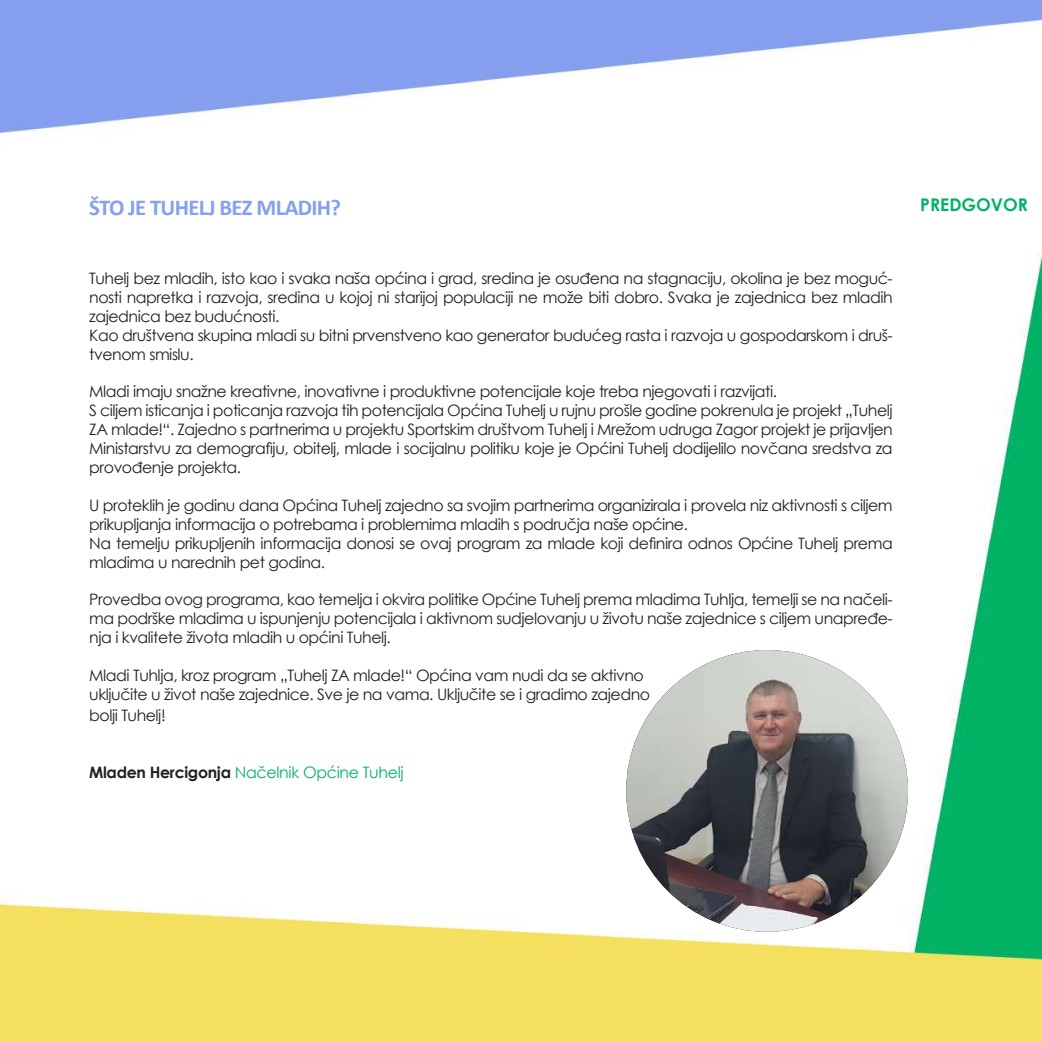
<style>
.page{position:relative;width:1042px;height:1042px;background:#fff}
.page>*{position:absolute;margin:0;border:0;box-sizing:border-box;transform-origin:0 0}
.t1{font:700 22.75px "Calibri";letter-spacing:-.03em;color:#84a0ef}
.t2{font:700 17.5px "Century Gothic";color:#00b265}
.t3{font:15.75px/18.9px "Century Gothic";letter-spacing:-.03em;color:#231f20}
.t4{font:15.75px "Century Gothic";letter-spacing:-.02em;color:#00b265}
.s1{font-weight:700;color:#231f20}
</style>
<div class="page">
<img style="left:0;top:0;width:1042px;height:1042px">
<img style="left:626px;top:650px;width:282px;height:282px;border-radius:141px">
<h1 class="t1" style="left:89px;top:193px;width:253px">ŠTO JE TUHELJ BEZ MLADIH?</h1>
<p class="t3" style="left:89px;top:269px;width:805px">Tuhelj bez mladih, isto kao i svaka naša općina i grad, sredina je osuđena na stagnaciju, okolina je bez moguć&shy;nosti napretka i razvoja, sredina u kojoj ni starijoj populaciji ne može biti dobro. Svaka je zajednica bez mladih zajednica bez budućnosti.<br>Kao društvena skupina mladi su bitni prvenstveno kao generator budućeg rasta i razvoja u gospodarskom i druš&shy;tvenom smislu.</p>
<p class="t3" style="left:89px;top:382px;width:805px">Mladi imaju snažne kreativne, inovativne i produktivne potencijale koje treba njegovati i razvijati.<br>S ciljem isticanja i poticanja razvoja tih potencijala Općina Tuhelj u rujnu prošle godine pokrenula je projekt „Tuhelj ZA mlade!“. Zajedno s partnerima u projektu Sportskim društvom Tuhelj i Mrežom udruga Zagor projekt je prijavljen Ministarstvu za demografiju, obitelj, mlade i socijalnu politiku koje je Općini Tuhelj dodijelilo novčana sredstva za provođenje projekta.</p>
<p class="t3" style="left:89px;top:495px;width:805px">U proteklih je godinu dana Općina Tuhelj zajedno sa svojim partnerima organizirala i provela niz aktivnosti s ciljem prikupljanja informacija o potrebama i problemima mladih s područja naše općine.<br>Na temelju prikupljenih informacija donosi se ovaj program za mlade koji definira odnos Općine Tuhelj prema mladima u narednih pet godina.</p>
<p class="t3" style="left:89px;top:590px;width:805px;text-align:justify">Provedba ovog programa, kao temelja i okvira politike Općine Tuhelj prema mladima Tuhlja, temelji se na načeli&shy;ma podrške mladima u ispunjenju potencijala i aktivnom sudjelovanju u životu naše zajednice s ciljem unapređe&shy;nja i kvalitete života mladih u općini Tuhelj.</p>
<p class="t3" style="left:89px;top:665px;width:562px">Mladi Tuhlja, kroz program „Tuhelj ZA mlade!“ Općina vam nudi da se aktivno uključite u život naše zajednice. Sve je na vama. Uključite se i gradimo zajedno</p>
<p class="t3" style="left:89px;top:705px;width:78px">bolji Tuhelj!</p>
<p class="t4" style="left:89px;top:761px;width:316px"><span class="s1">Mladen Hercigonja</span> Načelnik Općine Tuhelj</p>
<p class="t2" style="left:920px;top:191px;width:109px">PREDGOVOR</p>
</div>
